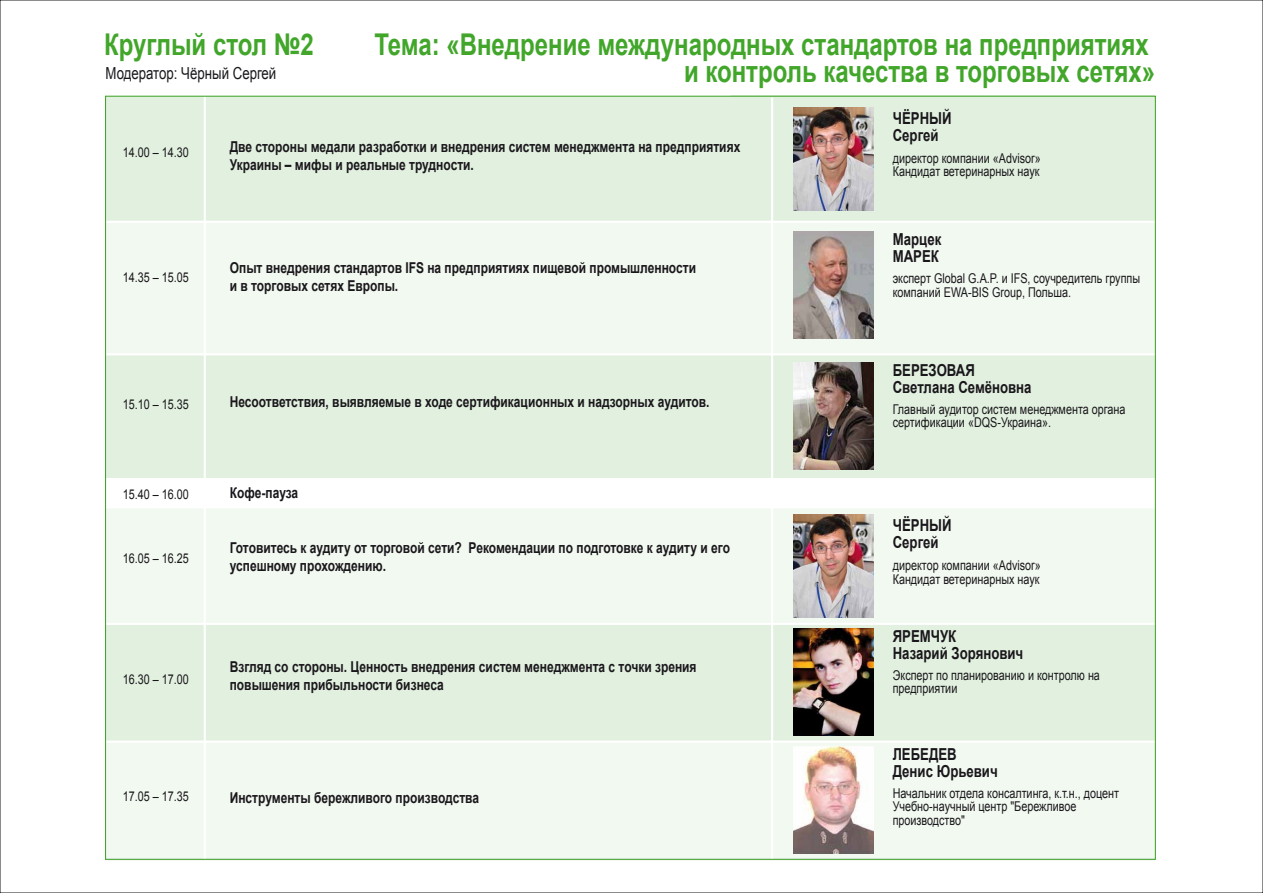
<style>
.page{position:relative;width:1263px;height:893px;background:#fff}
.page>*{position:absolute;margin:0;border:0;box-sizing:border-box;transform-origin:0 0}
.t1{font:700 30px "Arial";color:#41a62a;scale:.8 1}
.t2{font:700 16.5px/17.2px "Arial";color:#1a171c;scale:.8 1}
.t3{font:16.5px "Arial";color:#1a171c;scale:.8 1}
.t4{font:700 15px/18px "Arial";color:#1a171c;scale:.8 1}
.t5{font:13.5px/13.5px "Arial";color:#1a171c;scale:.8 1}
</style>
<div class="page">
<div style="left:106px;top:507px;width:1049px;height:117px;background:#f2f9f0"></div>
<div style="left:106px;top:624px;width:1049px;height:118px;background:#e2f1df"></div>
<div style="left:106px;top:95px;width:1049px;height:127px;background:#e2f1df"></div>
<div style="left:106px;top:354px;width:1049px;height:124px;background:#e2f1df"></div>
<div style="left:106px;top:742px;width:1049px;height:117px;background:#f2f9f0"></div>
<div style="left:106px;top:222px;width:1049px;height:132px;background:#f2f9f0"></div>
<img style="left:793px;top:108px;width:80px;height:103px">
<img style="left:793px;top:515px;width:80px;height:103px">
<img style="left:793px;top:362px;width:80px;height:108px">
<img style="left:793px;top:628px;width:80px;height:108px">
<img style="left:793px;top:746px;width:80px;height:107px">
<hr style="left:106px;top:221px;width:1049px;height:2px;background:#fff">
<hr style="left:106px;top:623px;width:1049px;height:2px;background:#fff">
<hr style="left:106px;top:740px;width:1049px;height:3px;background:#fff">
<hr style="left:106px;top:353px;width:1049px;height:2px;background:#fff">
<hr style="left:106px;top:94px;width:625px;height:2px;background:#fff">
<hr style="left:106px;top:506px;width:1049px;height:2px;background:#fff">
<img style="left:793px;top:232px;width:80px;height:107px">
<hr style="left:204px;top:95px;width:2px;height:764px;background:#fff">
<hr style="left:771px;top:98px;width:2px;height:761px;background:#fff">
<h1 class="t1" style="left:104px;top:24px;width:264px">Круглый стол №2</h1>
<h1 class="t1" style="left:374px;top:24px;width:969px">Тема: «Внедрение международных стандартов на предприятиях</h1>
<p class="t3" style="left:106px;top:62px;width:215px">Модератор: Чёрный Сергей</p>
<h1 class="t1" style="left:684px;top:51px;width:591px">и контроль качества в торговых сетях»</h1>
<p class="t5" style="left:123px;top:145px;width:84px">14.00 – 14.30</p>
<p class="t5" style="left:123px;top:270px;width:84px">14.35 – 15.05</p>
<p class="t5" style="left:123px;top:397px;width:84px">15.10 – 15.35</p>
<p class="t5" style="left:123px;top:488px;width:84px">15.40 – 16.00</p>
<p class="t5" style="left:123px;top:551px;width:84px">16.05 – 16.25</p>
<p class="t5" style="left:123px;top:672px;width:84px">16.30 – 17.00</p>
<p class="t4" style="left:230px;top:138px;width:640px">Две стороны медали разработки и внедрения систем менеджмента на предприятиях<br>Украины – мифы и реальные трудности.</p>
<p class="t4" style="left:230px;top:259px;width:584px">Опыт внедрения стандартов IFS на предприятиях пищевой промышленности и в торговых сетях Европы.</p>
<p class="t4" style="left:230px;top:394px;width:601px">Несоответствия, выявляемые в ходе сертификационных и надзорных аудитов.</p>
<p class="t4" style="left:230px;top:484px;width:87px">Кофе-пауза</p>
<p class="t4" style="left:230px;top:539px;width:627px">Готовитесь к аудиту от торговой сети? Рекомендации по подготовке к аудиту и его успешному прохождению.</p>
<p class="t4" style="left:230px;top:658px;width:585px">Взгляд со стороны. Ценность внедрения систем менеджмента с точки зрения повышения прибыльности бизнеса</p>
<p class="t5" style="left:123px;top:790px;width:84px">17.05 – 17.35</p>
<p class="t4" style="left:230px;top:789px;width:313px">Инструменты бережливого производства</p>
<p class="t2" style="left:893px;top:110px;width:75px">ЧЁРНЫЙ<br>Сергей</p>
<p class="t5" style="left:893px;top:152px;width:187px">директор компании «Advisor»<br>Кандидат ветеринарных наук</p>
<p class="t2" style="left:893px;top:231px;width:62px">Марцек<br>МАРЕК</p>
<p class="t5" style="left:893px;top:272px;width:311px">эксперт Global G.A.P. и IFS, соучредитель группы компаний EWA-BIS Group, Польша.</p>
<p class="t2" style="left:893px;top:362px;width:175px">БЕРЕЗОВАЯ<br>Светлана Семёновна</p>
<p class="t5" style="left:893px;top:403px;width:293px">Главный аудитор систем менеджмента органа сертификации «DQS-Украина».</p>
<p class="t2" style="left:893px;top:517px;width:75px">ЧЁРНЫЙ<br>Сергей</p>
<p class="t5" style="left:893px;top:559px;width:187px">директор компании «Advisor»<br>Кандидат ветеринарных наук</p>
<p class="t2" style="left:893px;top:628px;width:165px">ЯРЕМЧУК<br>Назарий Зорянович</p>
<p class="t5" style="left:893px;top:669px;width:261px">Эксперт по планированию и контролю на предприятии</p>
<p class="t2" style="left:893px;top:746px;width:133px">ЛЕБЕДЕВ<br>Денис Юрьевич</p>
<p class="t5" style="left:893px;top:786px;width:284px">Начальник отдела консалтинга, к.т.н., доцент<br>Учебно-научный центр "Бережливое производство"</p>
</div>
